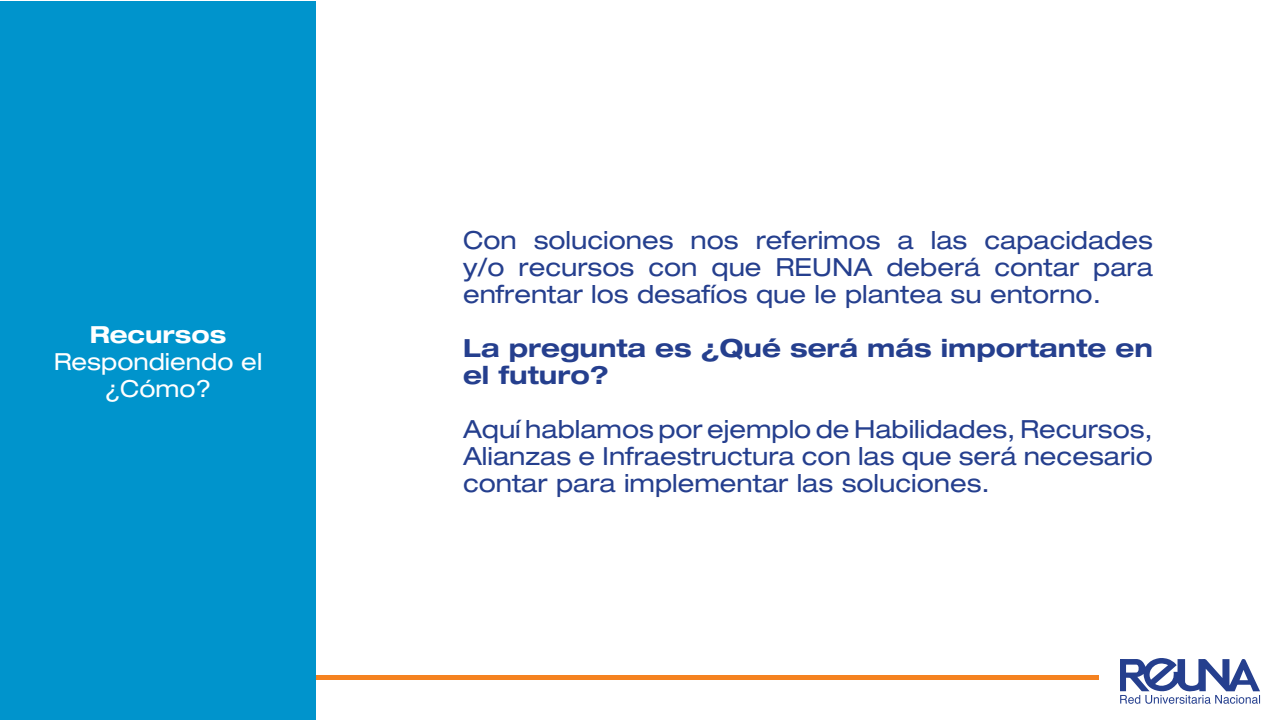
<style>
.page{position:relative;width:1280px;height:720px;background:#fff}
.page>*{position:absolute;margin:0;border:0;box-sizing:border-box;transform-origin:0 0}
.t1{font:expanded 25px/27px "Helvetica Neue";color:#253f8e;text-align:justify}
.t2{font:700 expanded 25px/27px "Helvetica Neue";color:#253f8e}
.t3{font:expanded 23.6px/27px "Helvetica Neue";color:#fff;text-align:center}
.t4{font:700 expanded 23.6px "Helvetica Neue";color:#fff}
</style>
<div class="page">
<div style="left:1px;top:675px;width:1098px;height:5px;background:#f58220"></div>
<svg style="left:1120px;top:658px;width:140px;height:46px"></svg>
<div style="left:0;top:1px;width:316px;height:719px;background:#0094cc"></div>
<p class="t4" style="left:90px;top:320px;width:138px">Recursos</p>
<p class="t3" style="left:54px;top:348px;width:210px">Respondiendo el ¿Cómo?</p>
<p class="t1" style="left:463px;top:226px;width:691px">Con soluciones nos referimos a las capacidades y/o recursos con que REUNA deberá contar para enfrentar los desafíos que le plantea su entorno.</p>
<p class="t2" style="left:463px;top:334px;width:691px">La pregunta es ¿Qué será más importante en el futuro?</p>
<p class="t1" style="left:463px;top:415px;width:691px">Aquí hablamos por ejemplo de Habilidades, Recursos, Alianzas e Infraestructura con las que será necesario contar para implementar las soluciones.</p>
</div>
